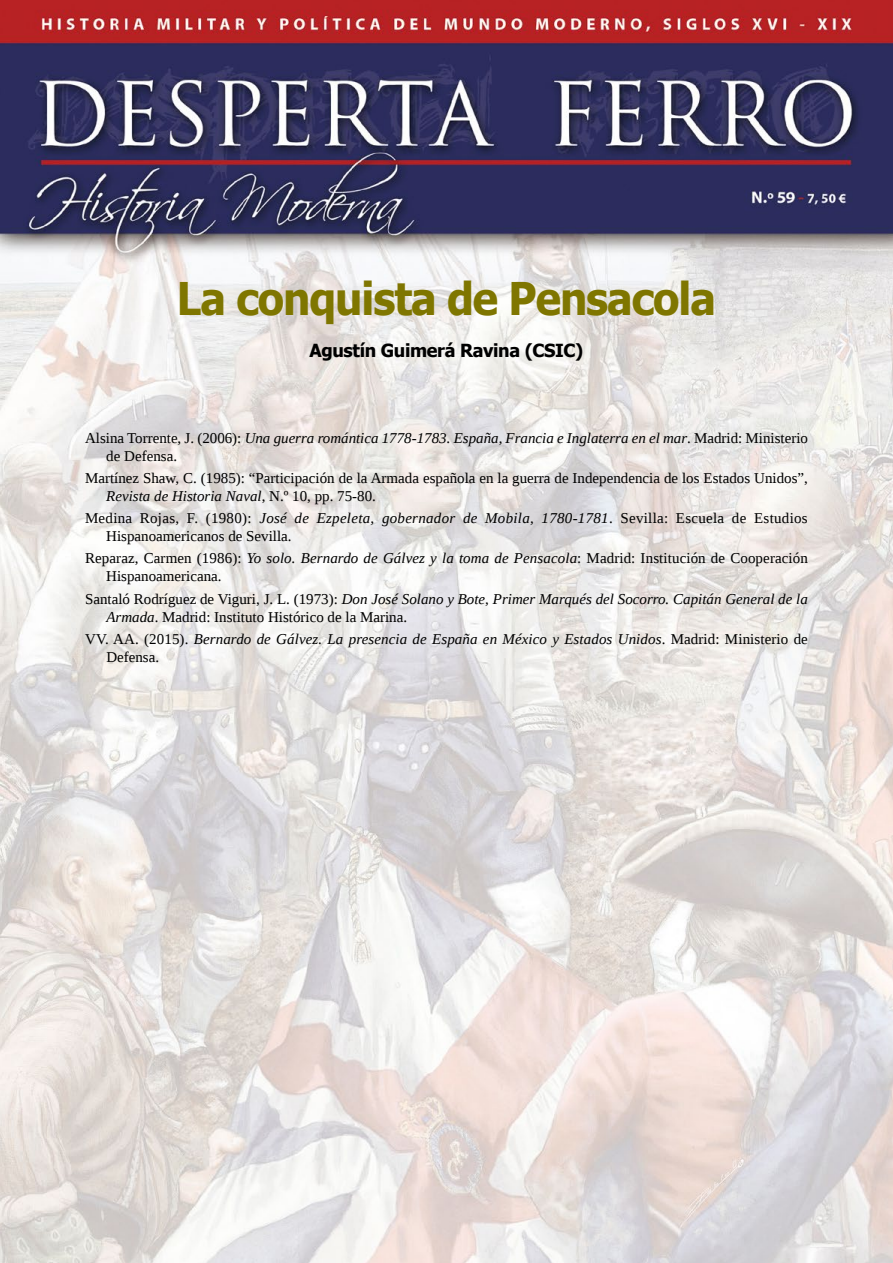
<style>
.page{position:relative;width:893px;height:1263px;background:#fff}
.page>*{position:absolute;margin:0;border:0;box-sizing:border-box;transform-origin:0 0}
.t1{font:700 45px "Tahoma";letter-spacing:-.025em;color:#7f7600;scale:.95 1}
.t2{font:700 18px "Tahoma";letter-spacing:-.02em;color:#000}
.t3{font:15px/18px "Liberation Serif";color:#000}
.t4{font:italic 15px/18px "Liberation Serif";color:#000}
.t5{font:15px/18px "Liberation Serif";letter-spacing:.02em;color:#000}
.s1{font-style:normal}
.s2{font-style:italic}
</style>
<div class="page">
<img style="left:0;top:0;width:893px;height:1263px">
<h1 class="t1" style="left:177px;top:267px;width:569px">La conquista de Pensacola</h1>
<p class="t2" style="left:310px;top:337px;width:275px">Agustín Guimerá Ravina (CSIC)</p>
<p class="t4" style="left:106px;top:428px;width:703px;text-indent:-21px"><span class="s1">Alsina Torrente, J. (2006):</span> Una guerra romántica 1778-1783. España, Francia e Inglaterra en el mar<span class="s1">. Madrid: Ministerio de Defensa.</span></p>
<p class="t3" style="left:106px;top:469px;width:703px;text-indent:-21px">Martínez Shaw, C. (1985): “Participación de la Armada española en la guerra de Independencia de los Estados Unidos”,<br><span class="s2">Revista de Historia Naval</span>, N.º 10, pp. 75-80.</p>
<p class="t5" style="left:106px;top:509px;width:703px;text-indent:-21px">Medina Rojas, F. (1980): <span class="s2">José de Ezpeleta, gobernador de Mobila, 1780-1781</span>. Sevilla: Escuela de Estudios<br>Hispanoamericanos de Sevilla.</p>
<p class="t3" style="left:106px;top:549px;width:703px;text-indent:-21px">Reparaz, Carmen (1986): <span class="s2">Yo solo. Bernardo de Gálvez y la toma de Pensacola</span>: Madrid: Institución de Cooperación<br>Hispanoamericana.</p>
<p class="t3" style="left:106px;top:589px;width:703px;text-indent:-21px">Santaló Rodríguez de Viguri, J. L. (1973): <span class="s2">Don José Solano y Bote, Primer Marqués del Socorro. Capitán General de la<br>Armada</span>. Madrid: Instituto Histórico de la Marina.</p>
<p class="t4" style="left:106px;top:630px;width:703px;text-indent:-21px"><span class="s1">VV. AA. (2015).</span> Bernardo de Gálvez. La presencia de España en México y Estados Unidos<span class="s1">. Madrid: Ministerio de<br>Defensa.</span></p>
</div>
